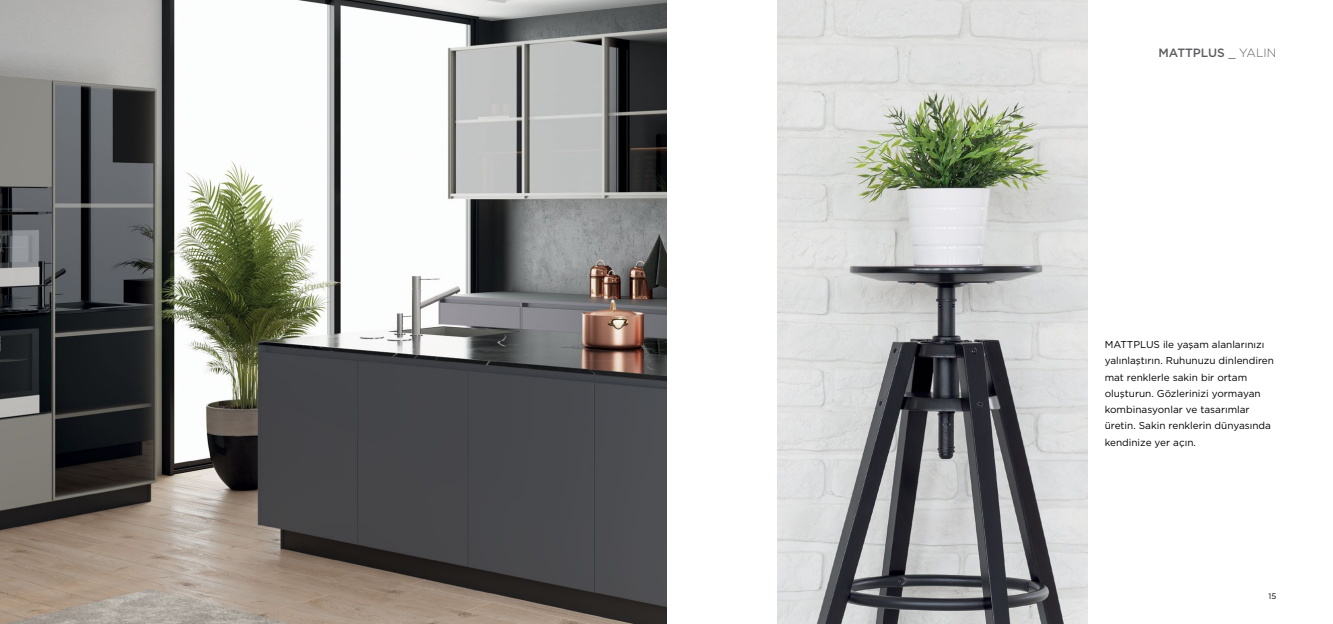
<style>
.page{position:relative;width:1333px;height:624px;background:#fff}
.page>*{position:absolute;margin:0;border:0;box-sizing:border-box;transform-origin:0 0}
.t1{font:500 12px "Gotham";color:#5d5d60}
.t2{font:10px/16.2px "Gotham";color:#000}
.t3{font:8px "Gotham";color:#000}
.s1{font-weight:400}
.s2{font-weight:300}
</style>
<div class="page">
<img style="left:0;top:0;width:666px;height:624px">
<img style="left:778px;top:0;width:309px;height:624px">
<p class="t1" style="left:1158px;top:45px;width:119px">MATTPLUS <span class="s1">_</span> <span class="s2">YALIN</span></p>
<p class="t2" style="left:1104px;top:336px;width:171px">MATTPLUS ile yaşam alanlarınızı yalınlaştırın. Ruhunuzu dinlendiren mat renklerle sakin bir ortam oluşturun. Gözlerinizi yormayan kombinasyonlar ve tasarımlar üretin. Sakin renklerin dünyasında kendinize yer açın.</p>
<p class="t3" style="left:1268px;top:590px;width:9px">15</p>
</div>
